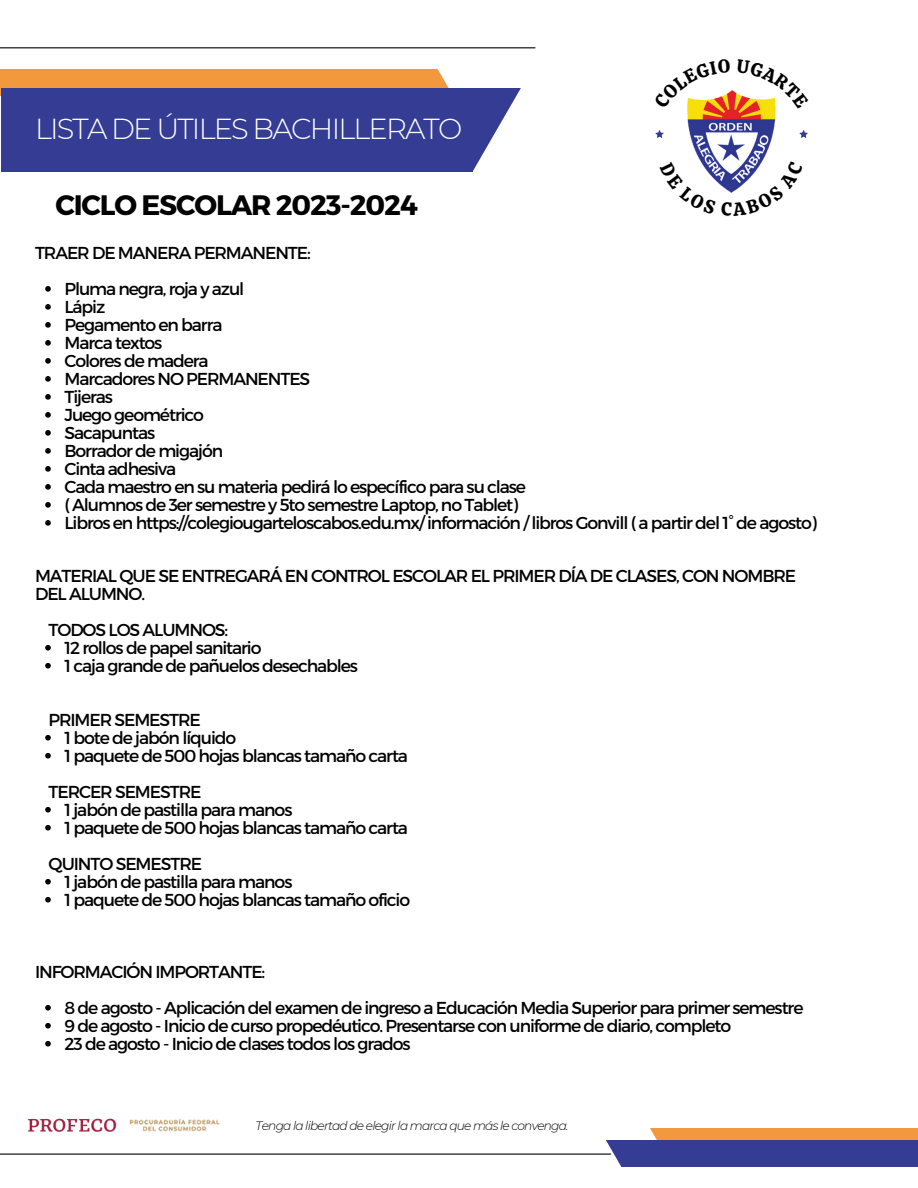
<style>
.page{position:relative;width:918px;height:1188px;background:#fff}
.page>*{position:absolute;margin:0;border:0;box-sizing:border-box;transform-origin:0 0}
.t1{font:300 28.95px "Montserrat";letter-spacing:-.065em;color:#fff}
.t2{font:700 28.05px "Montserrat";letter-spacing:-.04em;color:#000}
.t3{font:17.25px/18px "Montserrat";letter-spacing:-.065em;color:#000}
.t4{font:italic 300 12.15px "Montserrat";letter-spacing:-.065em;color:#000}
</style>
<div class="page">
<div style="left:0;top:69px;width:628px;height:27px;background:#f29940"></div>
<svg style="left:403px;top:47px;width:225px;height:125px"></svg>
<svg style="left:473px;top:88px;width:48px;height:83px"></svg>
<div style="left:1px;top:88px;width:472px;height:83px;background:#353c94"></div>
<hr style="left:0;top:47px;width:535px;height:1px;background:#000">
<svg style="left:45px;top:286px;width:6px;height:6px"></svg>
<svg style="left:45px;top:304px;width:6px;height:6px"></svg>
<svg style="left:45px;top:322px;width:6px;height:6px"></svg>
<svg style="left:45px;top:340px;width:6px;height:6px"></svg>
<svg style="left:45px;top:358px;width:6px;height:6px"></svg>
<svg style="left:45px;top:376px;width:6px;height:6px"></svg>
<svg style="left:45px;top:394px;width:6px;height:6px"></svg>
<svg style="left:45px;top:412px;width:6px;height:6px"></svg>
<svg style="left:45px;top:430px;width:6px;height:6px"></svg>
<svg style="left:45px;top:448px;width:6px;height:6px"></svg>
<svg style="left:45px;top:466px;width:6px;height:6px"></svg>
<svg style="left:45px;top:484px;width:6px;height:6px"></svg>
<svg style="left:45px;top:502px;width:6px;height:6px"></svg>
<svg style="left:45px;top:520px;width:6px;height:6px"></svg>
<svg style="left:45px;top:645px;width:6px;height:6px"></svg>
<svg style="left:45px;top:663px;width:6px;height:6px"></svg>
<svg style="left:45px;top:735px;width:6px;height:6px"></svg>
<svg style="left:45px;top:753px;width:6px;height:6px"></svg>
<svg style="left:45px;top:807px;width:6px;height:6px"></svg>
<svg style="left:45px;top:825px;width:6px;height:6px"></svg>
<svg style="left:45px;top:879px;width:6px;height:6px"></svg>
<svg style="left:45px;top:897px;width:6px;height:6px"></svg>
<svg style="left:45px;top:1005px;width:6px;height:6px"></svg>
<svg style="left:45px;top:1023px;width:6px;height:6px"></svg>
<svg style="left:45px;top:1041px;width:6px;height:6px"></svg>
<div style="left:641px;top:1129px;width:277px;height:23px;background:#f29940"></div>
<div style="left:576px;top:1140px;width:342px;height:27px;background:#353c94"></div>
<svg style="left:459px;top:1128px;width:243px;height:39px"></svg>
<hr style="left:0;top:1154px;width:611px;height:1px;background:#000">
<svg style="left:618px;top:1128px;width:39px;height:12px"></svg>
<img style="left:27px;top:1118px;width:74px;height:18px">
<img style="left:101px;top:1118px;width:119px;height:14px">
<img style="left:687px;top:115px;width:89px;height:43px">
<svg style="left:655px;top:130px;width:9px;height:8px"></svg>
<svg style="left:799px;top:130px;width:9px;height:8px"></svg>
<img style="left:687px;top:90px;width:89px;height:25px">
<img style="left:698px;top:158px;width:66px;height:4px">
<svg style="left:656px;top:60px;width:74px;height:49px"></svg>
<svg style="left:736px;top:60px;width:72px;height:49px"></svg>
<svg style="left:660px;top:162px;width:142px;height:54px"></svg>
<p class="t1" style="left:35px;top:111px;width:429px">LISTA DE ÚTILES BACHILLERATO</p>
<p class="t2" style="left:55px;top:187px;width:364px">CICLO ESCOLAR 2023-2024</p>
<p class="t3" style="left:35px;top:243px;width:277px">TRAER DE MANERA PERMANENTE:</p>
<p class="t3" style="left:64px;top:279px;width:181px">Pluma negra, roja y azul</p>
<p class="t3" style="left:64px;top:297px;width:42px">Lápiz</p>
<p class="t3" style="left:64px;top:315px;width:160px">Pegamento en barra</p>
<p class="t3" style="left:64px;top:333px;width:99px">Marca textos</p>
<p class="t3" style="left:64px;top:351px;width:146px">Colores de madera</p>
<p class="t3" style="left:64px;top:369px;width:247px">Marcadores NO PERMANENTES</p>
<p class="t3" style="left:64px;top:387px;width:50px">Tijeras</p>
<p class="t3" style="left:64px;top:405px;width:141px">Juego geométrico</p>
<p class="t3" style="left:64px;top:423px;width:92px">Sacapuntas</p>
<p class="t3" style="left:64px;top:441px;width:160px">Borrador de migajón</p>
<p class="t3" style="left:64px;top:459px;width:113px">Cinta adhesiva</p>
<p class="t3" style="left:64px;top:477px;width:463px">Cada maestro en su materia pedirá lo específico para su clase</p>
<p class="t3" style="left:64px;top:495px;width:455px">( Alumnos de 3er semestre y 5to semestre Laptop, no Tablet)</p>
<p class="t3" style="left:64px;top:513px;width:754px">Libros en https://colegiougarteloscabos.edu.mx/ información / libros Gonvill ( a partir del 1° de agosto)</p>
<p class="t3" style="left:35px;top:566px;width:763px">MATERIAL QUE SE ENTREGARÁ EN CONTROL ESCOLAR EL PRIMER DÍA DE CLASES, CON NOMBRE<br>DEL ALUMNO.</p>
<p class="t3" style="left:49px;top:620px;width:181px">TODOS LOS ALUMNOS:</p>
<p class="t3" style="left:64px;top:638px;width:199px">12 rollos de papel sanitario</p>
<p class="t3" style="left:64px;top:656px;width:295px">1 caja grande de pañuelos desechables</p>
<p class="t3" style="left:49px;top:710px;width:154px">PRIMER SEMESTRE</p>
<p class="t3" style="left:64px;top:728px;width:173px">1 bote dejabón líquido</p>
<p class="t3" style="left:64px;top:746px;width:345px">1 paquete de 500 hojas blancas tamaño carta</p>
<p class="t3" style="left:64px;top:800px;width:230px">1 jabón de pastilla para manos</p>
<p class="t3" style="left:64px;top:818px;width:345px">1 paquete de 500 hojas blancas tamaño carta</p>
<p class="t3" style="left:64px;top:872px;width:230px">1 jabón de pastilla para manos</p>
<p class="t3" style="left:64px;top:890px;width:347px">1 paquete de 500 hojas blancas tamaño oficio</p>
<p class="t3" style="left:49px;top:782px;width:154px">TERCER SEMESTRE</p>
<p class="t3" style="left:49px;top:854px;width:155px">QUINTO SEMESTRE</p>
<p class="t3" style="left:35px;top:962px;width:232px">INFORMACIÓN IMPORTANTE:</p>
<p class="t3" style="left:64px;top:998px;width:741px">8 de agosto - Aplicación del examen de ingreso a Educación Media Superior para primer semestre</p>
<p class="t3" style="left:64px;top:1016px;width:668px">9 de agosto - Inicio de curso propedéutico. Presentarse con uniforme de diario, completo</p>
<p class="t3" style="left:64px;top:1034px;width:348px">23 de agosto - Inicio de clases todos los grados</p>
<p class="t4" style="left:256px;top:1119px;width:315px">Tenga la libertad de elegir la marca que más le convenga.</p>
</div>
